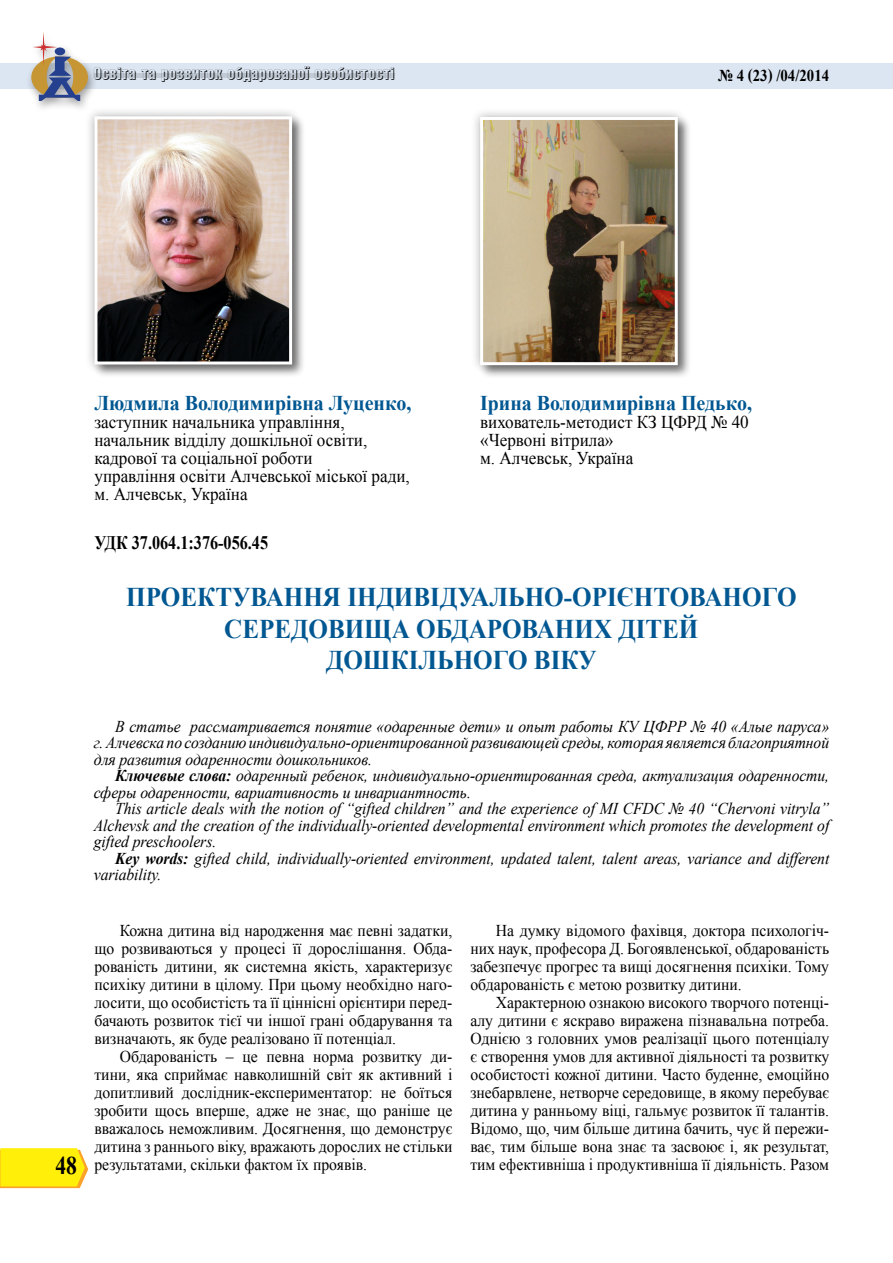
<style>
.page{position:relative;width:893px;height:1263px;background:#fff}
.page>*{position:absolute;margin:0;border:0;box-sizing:border-box;transform-origin:0 0}
.t1{font:700 27px/31.5px "Times New Roman";color:#005791;text-align:center;scale:.93 1}
.t2{font:700 25.5px "Times New Roman";color:#000;scale:.85 1}
.t3{font:700 21px "Times New Roman";color:#005791;scale:.95 1}
.t4{font:700 19.05px "Times New Roman";color:#000;scale:.85 1}
.t5{font:18px/18px "Times New Roman";color:#000;scale:.95 1}
.t6{font:16.5px/18px "Times New Roman";color:#000;text-align:justify;scale:.95 1}
.t7{font:italic 16.5px/16.5px "Times New Roman";letter-spacing:-.005em;color:#000;text-align:justify;scale:.95 1}
.t8{font:16.5px "Helios Compr Shadow";color:#000}
.t9{font:700 16.5px "Times New Roman";color:#000;scale:.9 1}
.s1{font-weight:700}
</style>
<div class="page">
<div style="left:1px;top:63px;width:892px;height:26px;background:#dce6f2"></div>
<svg style="left:0;top:1148px;width:88px;height:40px;background:#feea18"></svg>
<hr style="left:94px;top:73px;width:300px;height:4px;background:#c2cad5">
<div style="left:26px;top:30px;width:72px;height:82px;background:#000;opacity:.37"></div>
<svg style="left:31px;top:31px;width:57px;height:70px"></svg>
<div style="left:92px;top:114px;width:214px;height:265px;background:#f6f6f6"></div>
<div style="left:85px;top:106px;width:217px;height:268px;background:#000;opacity:.3"></div>
<img style="left:98px;top:120px;width:190px;height:240px">
<div style="left:94px;top:116px;width:198px;height:248px;border:3px solid #fff"></div>
<div style="left:478px;top:115px;width:214px;height:264px;background:#000;opacity:.5"></div>
<div style="left:470px;top:107px;width:217px;height:268px;background:#000;opacity:.3"></div>
<img style="left:484px;top:121px;width:190px;height:240px">
<div style="left:480px;top:117px;width:198px;height:248px;border:3px solid #fff"></div>
<p class="t8" style="left:94px;top:65px;width:303px">Освіта та розвиток обдарованої особистості</p>
<p class="t9" style="left:718px;top:64px;width:125px">№ 4 (23) /04/2014</p>
<p class="t3" style="left:94px;top:389px;width:335px">Людмила Володимирівна Луценко,</p>
<p class="t5" style="left:94px;top:413px;width:334px">заступник начальника управління, начальник відділу дошкільної освіти, кадрової та соціальної роботи<br>управління освіти Алчевської міської ради, м. Алчевськ, Україна</p>
<p class="t4" style="left:95px;top:529px;width:206px">УДК 37.064.1:376-056.45</p>
<p class="t3" style="left:480px;top:389px;width:288px">Ірина Володимирівна Педько,</p>
<p class="t5" style="left:480px;top:413px;width:284px">вихователь-методист КЗ ЦФРД № 40 «Червоні вітрила»<br>м. Алчевськ, Україна</p>
<h1 class="t1" style="left:126px;top:581px;width:722px">ПРОЕКТУВАННЯ ІНДИВІДУАЛЬНО-ОРІЄНТОВАНОГО<br>СЕРЕДОВИЩА ОБДАРОВАНИХ ДІТЕЙ<br>ДОШКІЛЬНОГО ВІКУ</h1>
<h2 class="t2" style="left:55px;top:1148px;width:27px">48</h2>
<p class="t7" style="left:94px;top:717px;width:776px;text-indent:21px">В статье рассматривается понятие «одаренные дети» и опыт работы КУ ЦФРР № 40 «Алые паруса» г.Алчевска по созданию индивидуально-ориентированной развивающей среды, которая является благоприятной для развития одаренности дошкольников.</p>
<p class="t7" style="left:94px;top:767px;width:776px;text-indent:21px"><span class="s1">Ключевые слова:</span> одаренный ребенок, индивидуально-ориентированная среда, актуализация одаренности, сферы одаренности, вариативность и инвариантность.</p>
<p class="t7" style="left:94px;top:800px;width:776px;text-indent:21px">This article deals with the notion of “gifted children” and the experience of MI CFDC № 40 “Chervoni vitryla” Alchevsk and the creation of the individually-oriented developmental environment which promotes the development of gifted preschoolers.</p>
<p class="t7" style="left:94px;top:849px;width:776px;text-indent:21px"><span class="s1">Key words:</span> gifted child, individually-oriented environment, updated talent, talent areas, variance and different variability.</p>
<p class="t6" style="left:94px;top:921px;width:378px;text-indent:26px">Кожна дитина від народження має певні задатки, що розвиваються у процесі її дорослішання. Обда&shy;рованість дитини, як системна якість, характеризує психіку дитини в цілому. При цьому необхідно наго&shy;лосити, що особистість та її ціннісні орієнтири перед&shy;бачають розвиток тієї чи іншої грані обдарування та визначають, як буде реалізовано її потенціал.</p>
<p class="t6" style="left:94px;top:1047px;width:378px;text-indent:26px">Обдарованість – це певна норма розвитку ди&shy;тини, яка сприймає навколишній світ як активний і допитливий дослідник-експериментатор: не боїться зробити щось вперше, адже не знає, що раніше це вважалось неможливим. Досягнення, що демонструє дитина з раннього віку, вражають дорослих не стільки результатами, скільки фактом їх проявів.</p>
<p class="t6" style="left:470px;top:921px;width:379px;text-indent:26px">На думку відомого фахівця, доктора психологіч&shy;них наук, професора Д. Богоявленської, обдарованість забезпечує прогрес та вищі досягнення психіки. Тому обдарованість є метою розвитку дитини.</p>
<p class="t6" style="left:470px;top:993px;width:379px;text-indent:26px">Характерною ознакою високого творчого потенці&shy;алу дитини є яскраво виражена пізнавальна потреба.<br>Однією з головних умов реалізації цього потенціалу є створення умов для активної діяльності та розвитку особистості кожної дитини. Часто буденне, емоційно знебарвлене, нетворче середовище, в якому перебуває дитина у ранньому віці, гальмує розвиток її талантів.<br>Відомо, що, чим більше дитина бачить, чує й пережи&shy;ває, тим більше вона знає та засвоює і, як результат, тим ефективніша і продуктивніша її діяльність. Разом</p>
</div>
